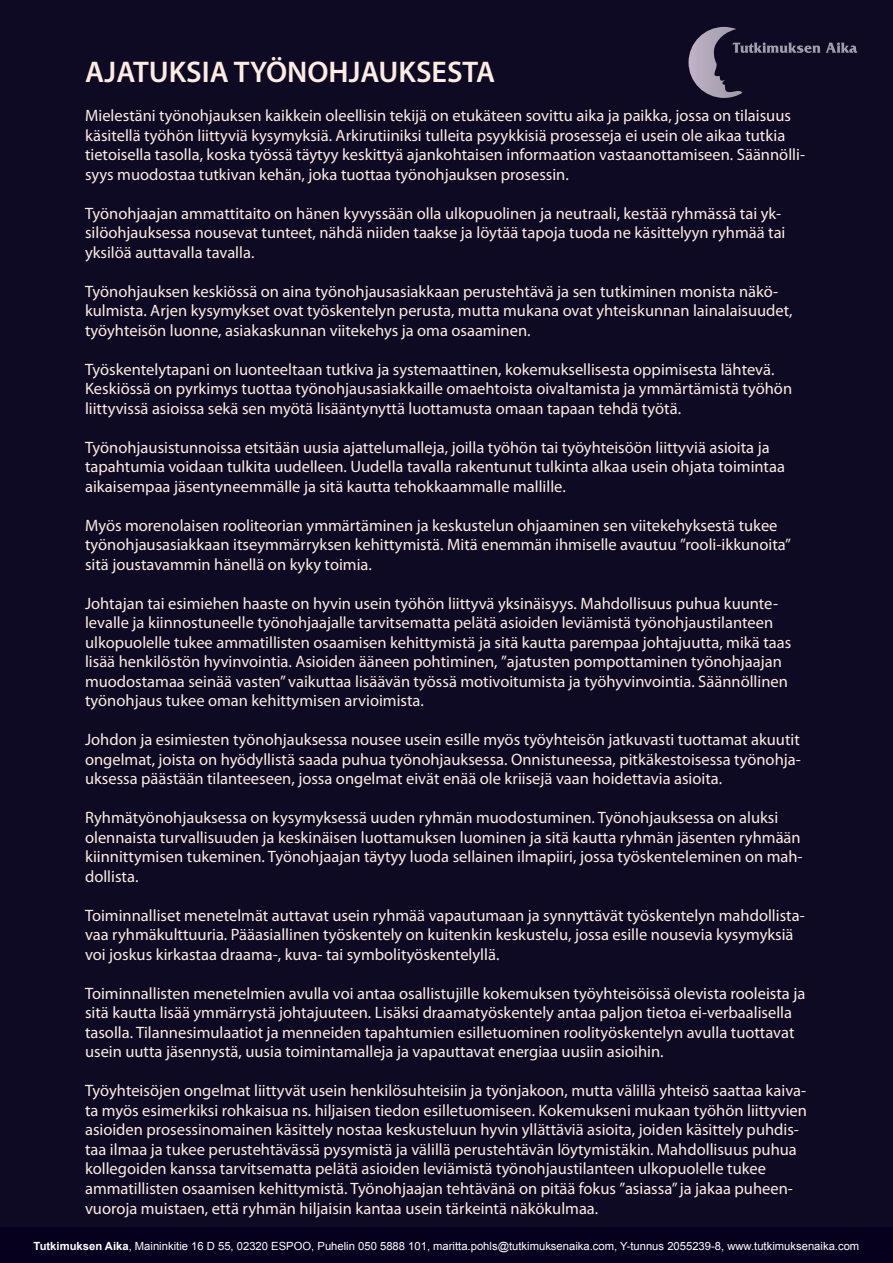
<style>
.page{position:relative;width:893px;height:1263px;background:#0f0a23}
.page>*{position:absolute;margin:0;border:0;box-sizing:border-box;transform-origin:0 0}
.t1{font:600 30px "Myriad Pro";color:#fcece1}
.t2{font:16.5px/19.5px "Myriad Pro";color:#fcece1}
.t3{font:11.25px "Arial";color:#fff}
.s1{font-weight:700}
</style>
<div class="page">
<div style="left:0;top:1227px;width:893px;height:36px;background:#06001e"></div>
<svg style="left:688px;top:27px;width:169px;height:71px"></svg>
<p class="t1" style="left:85px;top:53px;width:412px">AJATUKSIA TYÖNOHJAUKSESTA</p>
<p class="t2" style="left:85px;top:106px;width:721px">Mielestäni työnohjauksen kaikkein oleellisin tekijä on etukäteen sovittu aika ja paikka, jossa on tilaisuus käsitellä työhön liittyviä kysymyksiä. Arkirutiiniksi tulleita psyykkisiä prosesseja ei usein ole aikaa tutkia tietoisella tasolla, koska työssä täytyy keskittyä ajankohtaisen informaation vastaanottamiseen. Säännölli&shy;syys muodostaa tutkivan kehän, joka tuottaa työnohjauksen prosessin.</p>
<p class="t2" style="left:85px;top:203px;width:702px">Työnohjaajan ammattitaito on hänen kyvyssään olla ulkopuolinen ja neutraali, kestää ryhmässä tai yk&shy;silöohjauksessa nousevat tunteet, nähdä niiden taakse ja löytää tapoja tuoda ne käsittelyyn ryhmää tai yksilöä auttavalla tavalla.</p>
<p class="t2" style="left:85px;top:281px;width:709px">Työnohjauksen keskiössä on aina työnohjausasiakkaan perustehtävä ja sen tutkiminen monista näkö&shy;kulmista. Arjen kysymykset ovat työskentelyn perusta, mutta mukana ovat yhteiskunnan lainalaisuudet, työyhteisön luonne, asiakaskunnan viitekehys ja oma osaaminen.</p>
<p class="t2" style="left:85px;top:359px;width:709px">Työskentelytapani on luonteeltaan tutkiva ja systemaattinen, kokemuksellisesta oppimisesta lähtevä.<br>Keskiössä on pyrkimys tuottaa työnohjausasiakkaille omaehtoista oivaltamista ja ymmärtämistä työhön liittyvissä asioissa sekä sen myötä lisääntynyttä luottamusta omaan tapaan tehdä työtä.</p>
<p class="t2" style="left:85px;top:437px;width:701px">Työnohjausistunnoissa etsitään uusia ajattelumalleja, joilla työhön tai työyhteisöön liittyviä asioita ja tapahtumia voidaan tulkita uudelleen. Uudella tavalla rakentunut tulkinta alkaa usein ohjata toimintaa aikaisempaa jäsentyneemmälle ja sitä kautta tehokkaammalle mallille.</p>
<p class="t2" style="left:85px;top:515px;width:707px">Myös morenolaisen rooliteorian ymmärtäminen ja keskustelun ohjaaminen sen viitekehyksestä tukee työnohjausasiakkaan itseymmärryksen kehittymistä. Mitä enemmän ihmiselle avautuu ”rooli-ikkunoita” sitä joustavammin hänellä on kyky toimia.</p>
<p class="t2" style="left:85px;top:593px;width:708px">Johtajan tai esimiehen haaste on hyvin usein työhön liittyvä yksinäisyys. Mahdollisuus puhua kuunte&shy;levalle ja kiinnostuneelle työnohjaajalle tarvitsematta pelätä asioiden leviämistä työnohjaustilanteen ulkopuolelle tukee ammatillisten osaamisen kehittymistä ja sitä kautta parempaa johtajuutta, mikä taas lisää henkilöstön hyvinvointia. Asioiden ääneen pohtiminen, ”ajatusten pompottaminen työnohjaajan muodostamaa seinää vasten” vaikuttaa lisäävän työssä motivoitumista ja työhyvinvointia. Säännöllinen työnohjaus tukee oman kehittymisen arvioimista.</p>
<p class="t2" style="left:85px;top:730px;width:717px;text-align:justify">Johdon ja esimiesten työnohjauksessa nousee usein esille myös työyhteisön jatkuvasti tuottamat akuutit ongelmat, joista on hyödyllistä saada puhua työnohjauksessa. Onnistuneessa, pitkäkestoisessa työnohja&shy;uksessa päästään tilanteeseen, jossa ongelmat eivät enää ole kriisejä vaan hoidettavia asioita.</p>
<p class="t2" style="left:85px;top:808px;width:719px">Ryhmätyönohjauksessa on kysymyksessä uuden ryhmän muodostuminen. Työnohjauksessa on aluksi olennaista turvallisuuden ja keskinäisen luottamuksen luominen ja sitä kautta ryhmän jäsenten ryhmään kiinnittymisen tukeminen. Työnohjaajan täytyy luoda sellainen ilmapiiri, jossa työskenteleminen on mah&shy;dollista.</p>
<p class="t2" style="left:85px;top:905px;width:721px">Toiminnalliset menetelmät auttavat usein ryhmää vapautumaan ja synnyttävät työskentelyn mahdollista&shy;vaa ryhmäkulttuuria. Pääasiallinen työskentely on kuitenkin keskustelu, jossa esille nousevia kysymyksiä voi joskus kirkastaa draama-, kuva- tai symbolityöskentelyllä.</p>
<p class="t2" style="left:85px;top:983px;width:722px">Toiminnallisten menetelmien avulla voi antaa osallistujille kokemuksen työyhteisöissä olevista rooleista ja sitä kautta lisää ymmärrystä johtajuuteen. Lisäksi draamatyöskentely antaa paljon tietoa ei-verbaalisella tasolla. Tilannesimulaatiot ja menneiden tapahtumien esilletuominen roolityöskentelyn avulla tuottavat usein uutta jäsennystä, uusia toimintamalleja ja vapauttavat energiaa uusiin asioihin.</p>
<p class="t2" style="left:85px;top:1081px;width:723px">Työyhteisöjen ongelmat liittyvät usein henkilösuhteisiin ja työnjakoon, mutta välillä yhteisö saattaa kaiva&shy;ta myös esimerkiksi rohkaisua ns. hiljaisen tiedon esilletuomiseen. Kokemukseni mukaan työhön liittyvien asioiden prosessinomainen käsittely nostaa keskusteluun hyvin yllättäviä asioita, joiden käsittely puhdis&shy;taa ilmaa ja tukee perustehtävässä pysymistä ja välillä perustehtävän löytymistäkin. Mahdollisuus puhua kollegoiden kanssa tarvitsematta pelätä asioiden leviämistä työnohjaustilanteen ulkopuolelle tukee ammatillisten osaamisen kehittymistä. Työnohjaajan tehtävänä on pitää fokus ”asiassa” ja jakaa puheen&shy;vuoroja muistaen, että ryhmän hiljaisin kantaa usein tärkeintä näkökulmaa.</p>
<p class="t3" style="left:34px;top:1239px;width:827px"><span class="s1">Tutkimuksen Aika</span>, Maininkitie 16 D 55, 02320 ESPOO, Puhelin 050 5888 101, maritta.pohls@tutkimuksenaika.com, Y-tunnus 2055239-8, www.tutkimuksenaika.com</p>
</div>
